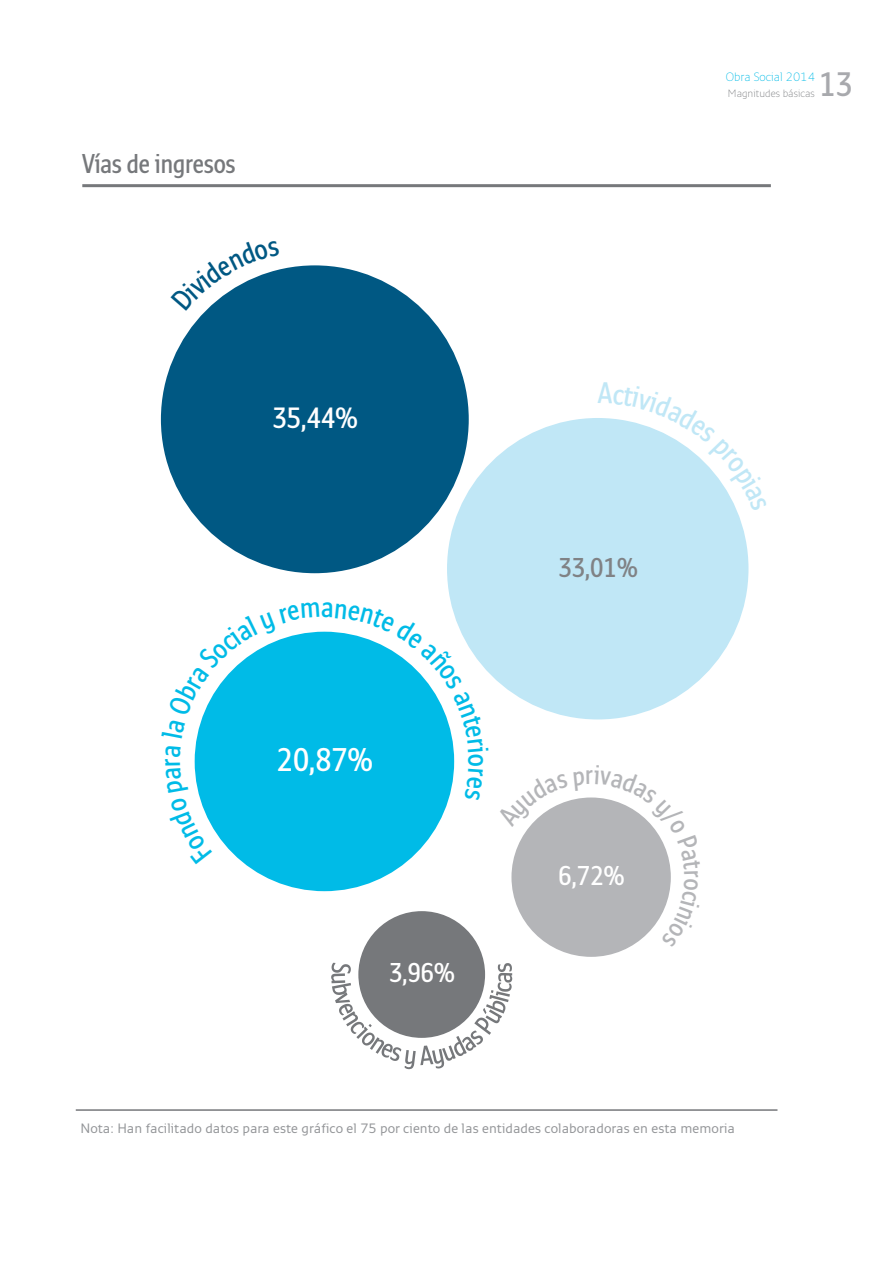
<style>
.page{position:relative;width:893px;height:1263px;background:#fff}
.page>*{position:absolute;margin:0;border:0;box-sizing:border-box;transform-origin:0 0}
.t1{font:33.6px "Monitor Con Pro";color:#a8a9ad}
.t2{font:32.55px "Monitor Con Pro";color:#fff}
.t3{font:29.1px "Monitor Con Pro";color:#fff}
.t4{font:27px "Monitor Con Pro";color:#76787b}
.t5{font:27px "Monitor Con Pro";color:#fff}
.t6{font:27px "Monitor Con Pro";color:#808285}
.t7{font:13.5px "Monitor Pro";color:#939598}
.t8{font:100 12px "Monitor Pro";color:#00bbe7}
.t9{font:100 10.5px "Monitor Pro";color:#76787b}
</style>
<div class="page">
<div style="left:161px;top:265px;width:308px;height:308px;background:#005883;border-radius:50%"></div>
<div style="left:447px;top:418px;width:301px;height:301px;background:#c0e7f6;border-radius:50%"></div>
<div style="left:511px;top:797px;width:160px;height:160px;background:#b4b5b8;border-radius:50%"></div>
<div style="left:195px;top:632px;width:259px;height:259px;background:#00bbe7;border-radius:50%"></div>
<svg style="left:331px;top:963px;width:181px;height:106px"></svg>
<div style="left:358px;top:911px;width:127px;height:127px;background:#76787b;border-radius:50%"></div>
<hr style="left:82px;top:184px;width:689px;height:3px;background:#76787b">
<hr style="left:76px;top:1109px;width:701px;height:2px;background:#76787b">
<svg style="left:205px;top:269px;width:75px;height:42px"></svg>
<svg style="left:605px;top:418px;width:132px;height:93px"></svg>
<svg style="left:511px;top:797px;width:160px;height:150px"></svg>
<svg style="left:194px;top:604px;width:295px;height:261px"></svg>
<h3 class="t4" style="left:82px;top:152px;width:155px">Vías de ingresos</h3>
<h3 class="t3" style="left:272px;top:405px;width:87px">35,44%</h3>
<h2 class="t2" style="left:277px;top:746px;width:97px">20,87%</h2>
<h3 class="t5" style="left:389px;top:961px;width:67px">3,96%</h3>
<h1 class="t1" style="left:819px;top:70px;width:35px">13</h1>
<p class="t8" style="left:726px;top:72px;width:91px">Obra Social 2014</p>
<p class="t9" style="left:728px;top:88px;width:89px">Magnitudes básicas</p>
<h3 class="t6" style="left:558px;top:556px;width:81px">33,01%</h3>
<h3 class="t5" style="left:558px;top:864px;width:67px">6,72%</h3>
<p class="t7" style="left:80px;top:1122px;width:656px">Nota: Han facilitado datos para este gráfico el 75 por ciento de las entidades colaboradoras en esta memoria</p>
</div>
